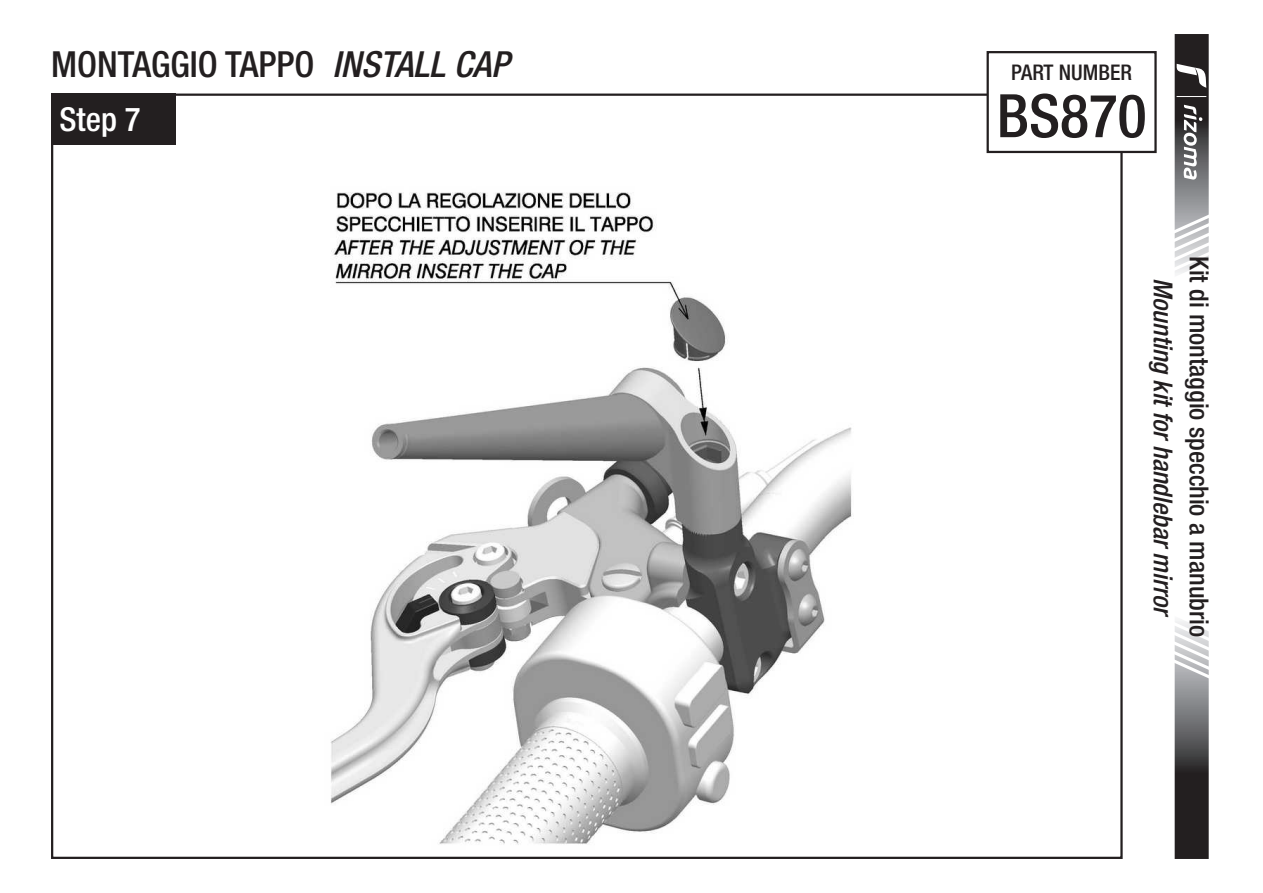
<style>
.page{position:relative;width:1263px;height:893px;background:#fff}
.page>*{position:absolute;margin:0;border:0;box-sizing:border-box;transform-origin:0 0}
.t1{font:500 condensed 60px "Helvetica Neue LT Std";color:#231f20}
.t2{font:500 condensed 36px "Helvetica Neue LT Std";color:#231f20}
.t3{font:500 condensed 33px "Helvetica Neue LT Std";color:#fff}
.t4{font:500 condensed 26.4px "Helvetica Neue LT Std";color:#231f20}
.t5{font:italic 500 condensed 26.4px "Helvetica Neue LT Std";color:#231f20}
.t6{font:500 condensed 21.6px "Helvetica Neue LT Std";color:#231f20}
.s1{font-style:italic}
</style>
<div class="page">
<img style="left:330px;top:192px;width:522px;height:653px">
<div style="left:51px;top:94px;width:124px;height:51px;background:#231f20"></div>
<svg style="left:1174px;top:620px;width:35px;height:239px;background:#706f70"></svg>
<svg style="left:1174px;top:34px;width:35px;height:240px"></svg>
<div style="left:986px;top:51px;width:171px;height:102px;border:2px solid #231f20"></div>
<h2 class="t2" style="left:51px;top:42px;width:460px">MONTAGGIO TAPPO <span class="s1">INSTALL CAP</span></h2>
<p class="t3" style="left:60px;top:99px;width:83px">Step 7</p>
<p class="t6" style="left:1011px;top:59px;width:122px">PART NUMBER</p>
<h1 class="t1" style="left:997px;top:80px;width:151px">BS870</h1>
<p class="t5" style="left:1179px;top:278px;width:341px;rotate:90deg">Mounting kit for handlebar mirror</p>
<p class="t4" style="left:1215px;top:256px;width:383px;rotate:90deg">Kit di montaggio specchio a manubrio</p>
</div>
